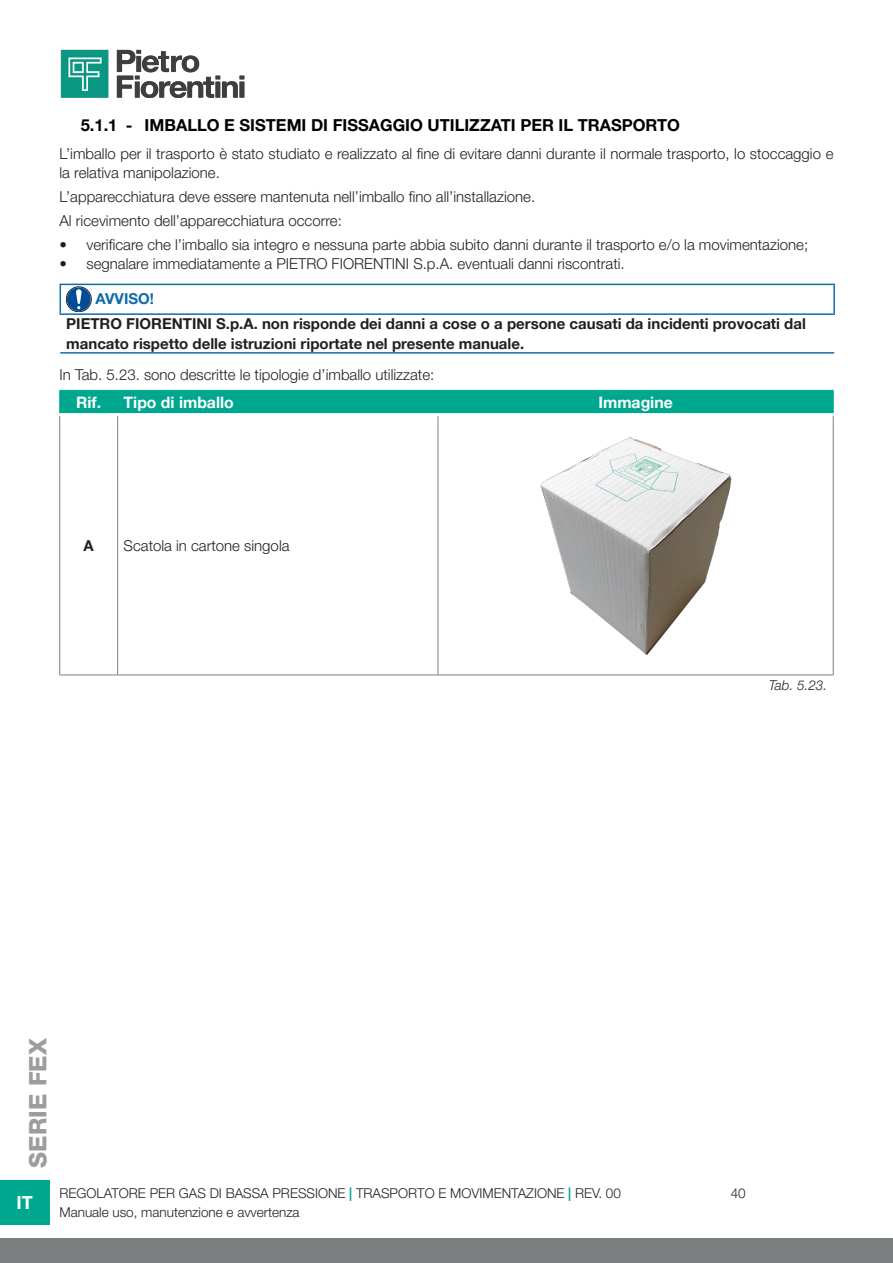
<style>
.page{position:relative;width:893px;height:1263px;background:#fff}
.page>*{position:absolute;margin:0;border:0;box-sizing:border-box;transform-origin:0 0}
.t1{font:800 24px "Helvetica Neue LT Pro";color:#9b9d9e}
.t2{font:700 18px "Helvetica Neue LT Pro";color:#fff}
.t3{font:700 16.5px "Helvetica Neue LT Pro";color:#000}
.Helvetica_Neue_LT_Pr{font:700 15.75px "Helvetica Neue LT Pro";color:#fff}
.Corpo_Testo_Helvetic{font:300 15px/19.5px "Helvetica Neue LT Pro";color:#231f20}
.Helvetica_Neue_LT_Pr-2{font:700 15px/19.5px "Helvetica Neue LT Pro";color:#231f20}
.Helvetica_Neue_LT_Pr-3{font:700 15px "Helvetica Neue LT Pro";color:#106bac}
.t4{font:300 13.5px/18.6px "Helvetica Neue LT Pro";color:#231f20}
.t5{font:italic 300 13.5px "Helvetica Neue LT Pro";color:#231f20}
.s1{font-weight:700;color:#00a78f}
</style>
<div class="page">
<img style="left:60px;top:49px;width:185px;height:49px">
<div style="left:0;top:1238px;width:893px;height:25px;background:#7c7f80"></div>
<div style="left:0;top:1180px;width:50px;height:45px;background:#00a78f"></div>
<hr style="left:60px;top:352px;width:774px;height:2px;background:#106bac">
<hr style="left:60px;top:284px;width:775px;height:1px;background:#106bac">
<svg style="left:60px;top:285px;width:1px;height:28px"></svg>
<hr style="left:833px;top:285px;width:2px;height:28px;background:#106bac">
<hr style="left:60px;top:313px;width:775px;height:2px;background:#106bac">
<svg style="left:66px;top:287px;width:25px;height:25px"></svg>
<div style="left:66px;top:287px;width:25px;height:25px;border:1px solid #231f20;border-radius:50%"></div>
<div style="left:67px;top:287px;width:24px;height:24px;background:#004c97;border-radius:50%"></div>
<svg style="left:76px;top:289px;width:6px;height:20px"></svg>
<svg style="left:60px;top:416px;width:773px;height:259px"></svg>
<div style="left:59px;top:390px;width:775px;height:25px;background:#00a78f"></div>
<hr style="left:59px;top:416px;width:1px;height:259px;background:#7c7f80">
<hr style="left:117px;top:416px;width:1px;height:259px;background:#7c7f80">
<hr style="left:438px;top:416px;width:1px;height:259px;background:#7c7f80">
<hr style="left:833px;top:416px;width:1px;height:259px;background:#7c7f80">
<hr style="left:60px;top:413px;width:58px;height:3px;background:#fff">
<hr style="left:118px;top:413px;width:320px;height:3px;background:#fff">
<hr style="left:438px;top:413px;width:395px;height:3px;background:#fff">
<hr style="left:60px;top:675px;width:58px;height:1px;background:#7c7f80">
<hr style="left:118px;top:675px;width:320px;height:1px;background:#7c7f80">
<hr style="left:438px;top:675px;width:395px;height:1px;background:#7c7f80">
<img style="left:527px;top:422px;width:217px;height:247px">
<p class="t3" style="left:81px;top:115px;width:601px">5.1.1 - IMBALLO E SISTEMI DI FISSAGGIO UTILIZZATI PER IL TRASPORTO</p>
<p class="Corpo_Testo_Helvetic" style="left:60px;top:143px;width:775px">L’imballo per il trasporto è stato studiato e realizzato al fine di evitare danni durante il normale trasporto, lo stoccaggio e la relativa manipolazione.</p>
<p class="Corpo_Testo_Helvetic" style="left:60px;top:187px;width:477px">L’apparecchiatura deve essere mantenuta nell’imballo fino all’installazione.</p>
<p class="Corpo_Testo_Helvetic" style="left:60px;top:210px;width:284px">Al ricevimento dell’apparecchiatura occorre:</p>
<p class="Corpo_Testo_Helvetic" style="left:60px;top:234px;width:750px">• verificare che l’imballo sia integro e nessuna parte abbia subito danni durante il trasporto e/o la movimentazione;</p>
<p class="Corpo_Testo_Helvetic" style="left:60px;top:254px;width:567px">• segnalare immediatamente a PIETRO FIORENTINI S.p.A. eventuali danni riscontrati.</p>
<p class="Helvetica_Neue_LT_Pr-3" style="left:96px;top:290px;width:60px">AVVISO!</p>
<p class="Helvetica_Neue_LT_Pr-2" style="left:66px;top:314px;width:741px">PIETRO FIORENTINI S.p.A. non risponde dei danni a cose o a persone causati da incidenti provocati dal mancato rispetto delle istruzioni riportate nel presente manuale.</p>
<p class="Corpo_Testo_Helvetic" style="left:60px;top:364px;width:376px">In Tab. 5.23. sono descritte le tipologie d’imballo utilizzate:</p>
<p class="Helvetica_Neue_LT_Pr" style="left:76px;top:393px;width:27px">Rif.</p>
<p class="Helvetica_Neue_LT_Pr" style="left:124px;top:393px;width:112px">Tipo di imballo</p>
<p class="Helvetica_Neue_LT_Pr" style="left:598px;top:393px;width:76px">Immagine</p>
<p class="Helvetica_Neue_LT_Pr-2" style="left:84px;top:535px;width:12px">A</p>
<p class="Corpo_Testo_Helvetic" style="left:124px;top:535px;width:167px">Scatola in cartone singola</p>
<p class="t5" style="left:769px;top:677px;width:60px">Tab. 5.23.</p>
<h1 class="t1" style="left:24px;top:1168px;width:131px;rotate:-90deg">SERIE FEX</h1>
<p class="t2" style="left:17px;top:1191px;width:18px">IT</p>
<p class="t4" style="left:60px;top:1184px;width:563px">REGOLATORE PER GAS DI BASSA PRESSIONE <span class="s1">|</span> TRASPORTO E MOVIMENTAZIONE <span class="s1">|</span> REV. 00<br>Manuale uso, manutenzione e avvertenza</p>
<p class="t4" style="left:731px;top:1184px;width:17px">40</p>
</div>
